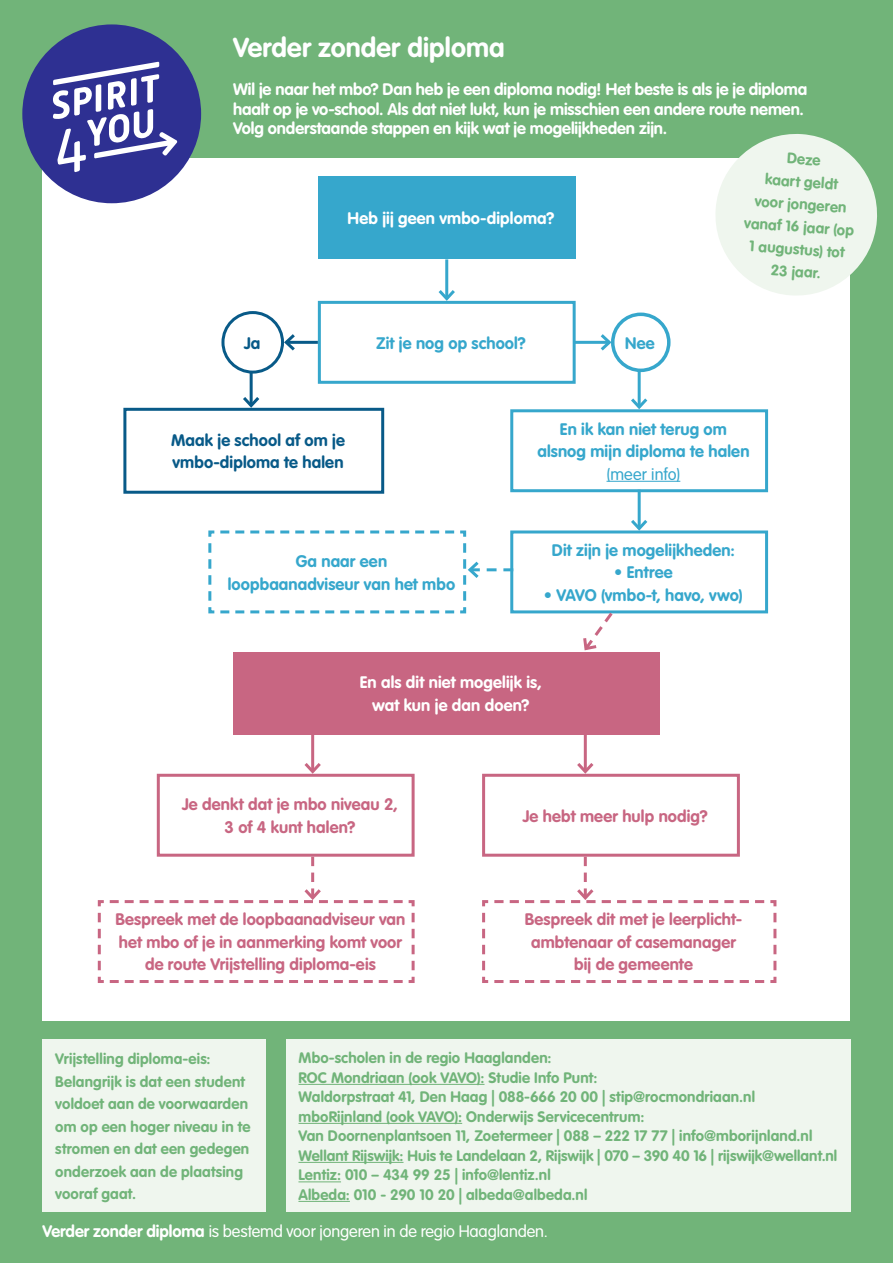
<style>
.page{position:relative;width:893px;height:1263px;background:#71b479}
.page>*{position:absolute;margin:0;border:0;box-sizing:border-box;transform-origin:0 0}
.t1{font:700 27px "VAG Rounded Std";letter-spacing:.005em;color:#fff}
.t2{font:700 16.5px/19.8px "VAG Rounded Std";letter-spacing:-.005em;color:#fff}
.t3{font:700 16.5px/22.5px "VAG Rounded Std";letter-spacing:.01em;color:#c86682;text-align:center}
.t4{font:700 16.5px/22.5px "VAG Rounded Std";letter-spacing:.01em;color:#36a7cc;text-align:center}
.t5{font:300 16.5px "VAG Rounded Std";letter-spacing:-.01em;color:#fff}
.t6{font:700 16.5px/22.5px "VAG Rounded Std";letter-spacing:.01em;color:#085a88}
.t7{font:300 16.5px "VAG Rounded Std";letter-spacing:.01em;color:#36a7cc}
.t8{font:700 15px/22.5px "VAG Rounded Std";letter-spacing:.01em;color:#71b479}
.s1{font-weight:700}
</style>
<div class="page">
<div style="left:43px;top:158px;width:807px;height:863px;background:#fff"></div>
<div style="left:43px;top:1040px;width:223px;height:172px;background:#eff6ee"></div>
<div style="left:286px;top:1040px;width:564px;height:172px;background:#eff6ee"></div>
<hr style="left:298px;top:1084px;width:186px;height:1px;background:#71b479">
<hr style="left:298px;top:1123px;width:164px;height:1px;background:#71b479">
<hr style="left:298px;top:1162px;width:105px;height:1px;background:#71b479">
<hr style="left:298px;top:1181px;width:43px;height:1px;background:#71b479">
<hr style="left:298px;top:1201px;width:52px;height:1px;background:#71b479">
<svg style="left:716px;top:134px;width:161px;height:161px"></svg>
<div style="left:318px;top:176px;width:258px;height:83px;background:#36a7cc"></div>
<div style="left:233px;top:652px;width:427px;height:83px;background:#c86682"></div>
<div style="left:318px;top:301px;width:258px;height:83px;border:3px solid #36a7cc"></div>
<hr style="left:606px;top:481px;width:74px;height:1px;background:#36a7cc">
<div style="left:510px;top:409px;width:258px;height:83px;border:3px solid #36a7cc"></div>
<div style="left:510px;top:530px;width:258px;height:83px;border:3px solid #36a7cc"></div>
<div style="left:123px;top:408px;width:261px;height:86px;border:3px solid #085a88"></div>
<div style="left:157px;top:774px;width:258px;height:83px;border:3px solid #c86682"></div>
<div style="left:482px;top:774px;width:258px;height:83px;border:3px solid #c86682"></div>
<svg style="left:208px;top:530px;width:305px;height:84px"></svg>
<svg style="left:581px;top:609px;width:35px;height:42px"></svg>
<hr style="left:638px;top:490px;width:3px;height:38px;background:#36a7cc">
<svg style="left:628px;top:517px;width:22px;height:16px"></svg>
<hr style="left:311px;top:735px;width:3px;height:36px;background:#c86682">
<svg style="left:301px;top:760px;width:23px;height:16px"></svg>
<svg style="left:97px;top:857px;width:318px;height:126px"></svg>
<hr style="left:584px;top:735px;width:3px;height:36px;background:#c86682">
<svg style="left:574px;top:760px;width:23px;height:16px"></svg>
<svg style="left:482px;top:857px;width:295px;height:126px"></svg>
<hr style="left:638px;top:370px;width:3px;height:37px;background:#36a7cc">
<svg style="left:628px;top:395px;width:22px;height:16px"></svg>
<hr style="left:250px;top:372px;width:3px;height:34px;background:#085a88">
<svg style="left:240px;top:394px;width:22px;height:16px"></svg>
<hr style="left:445px;top:259px;width:3px;height:40px;background:#36a7cc">
<svg style="left:435px;top:287px;width:23px;height:16px"></svg>
<hr style="left:574px;top:341px;width:35px;height:3px;background:#36a7cc">
<svg style="left:597px;top:332px;width:16px;height:21px"></svg>
<hr style="left:286px;top:341px;width:32px;height:3px;background:#085a88">
<svg style="left:282px;top:331px;width:16px;height:22px"></svg>
<div style="left:221px;top:311px;width:63px;height:63px;border:3px solid #085a88;border-radius:50%"></div>
<div style="left:611px;top:313px;width:59px;height:59px;border:4px solid #36a7cc;border-radius:50%"></div>
<div style="left:22px;top:24px;width:179px;height:179px;background:#2e3092;border-radius:50%"></div>
<svg style="left:53px;top:62px;width:124px;height:110px"></svg>
<h1 class="t1" style="left:233px;top:32px;width:273px">Verder zonder diploma</h1>
<p class="t2" style="left:233px;top:80px;width:576px">Wil je naar het mbo? Dan heb je een diploma nodig! Het beste is als je je diploma haalt op je vo-school. Als dat niet lukt, kun je misschien een andere route nemen.<br>Volg onderstaande stappen en kijk wat je mogelijkheden zijn.</p>
<p class="t2" style="left:348px;top:209px;width:208px">Heb jij geen vmbo-diploma?</p>
<p class="t4" style="left:376px;top:332px;width:151px">Zit je nog op school?</p>
<p class="t6" style="left:244px;top:332px;width:18px">Ja</p>
<p class="t4" style="left:625px;top:332px;width:31px">Nee</p>
<p class="t8" style="left:750px;top:145px;width:112px;text-align:center;rotate:4deg">Deze<br>kaart geldt<br>voor jongeren vanaf 16 jaar (op<br>1 augustus) tot<br>23 jaar.</p>
<p class="t6" style="left:171px;top:429px;width:175px">Maak je school af om je vmbo-diploma te halen</p>
<p class="t4" style="left:228px;top:551px;width:229px">Ga naar een<br>loopbaanadviseur van het mbo</p>
<p class="t4" style="left:537px;top:418px;width:214px">En ik kan niet terug om alsnog mijn diploma te halen</p>
<p class="t7" style="left:606px;top:464px;width:75px">(meer info)</p>
<p class="t4" style="left:552px;top:539px;width:185px">Dit zijn je mogelijkheden:</p>
<p class="t4" style="left:614px;top:562px;width:60px">• Entree</p>
<p class="t4" style="left:544px;top:584px;width:200px">• VAVO (vmbo-t, havo, vwo)</p>
<p class="t2" style="left:360px;top:672px;width:184px;line-height:22.5px;text-align:center">En als dit niet mogelijk is, wat kun je dan doen?</p>
<p class="t3" style="left:182px;top:794px;width:217px">Je denkt dat je mbo niveau 2,<br>3 of 4 kunt halen?</p>
<p class="t3" style="left:116px;top:909px;width:291px">Bespreek met de loopbaanadviseur van het mbo of je in aanmerking komt voor de route Vrijstelling diploma-eis</p>
<p class="t3" style="left:523px;top:805px;width:187px">Je hebt meer hulp nodig?</p>
<p class="t3" style="left:525px;top:909px;width:219px">Bespreek dit met je leerplicht&shy;ambtenaar of casemanager bij de gemeente</p>
<p class="t8" style="left:55px;top:1048px;width:197px">Vrijstelling diploma-eis:<br>Belangrijk is dat een student voldoet aan de voorwaarden om op een hoger niveau in te stromen en dat een gedegen onderzoek aan de plaatsing vooraf gaat.</p>
<p class="t8" style="left:298px;top:1049px;width:540px;line-height:19.5px">Mbo-scholen in de regio Haaglanden:<br>ROC Mondriaan (ook VAVO): Studie Info Punt:<br>Waldorpstraat 41, Den Haag | 088-666 20 00 | stip@rocmondriaan.nl mboRijnland (ook VAVO): Onderwijs Servicecentrum:<br>Van Doornenplantsoen 11, Zoetermeer | 088 – 222 17 77 | info@mborijnland.nl Wellant Rijswijk: Huis te Landelaan 2, Rijswijk | 070 – 390 40 16 | rijswijk@wellant.nl Lentiz: 010 – 434 99 25 | info@lentiz.nl<br>Albeda: 010 - 290 10 20 | albeda@albeda.nl</p>
<p class="t5" style="left:43px;top:1222px;width:507px"><span class="s1">Verder zonder diploma</span> is bestemd voor jongeren in de regio Haaglanden.</p>
</div>
